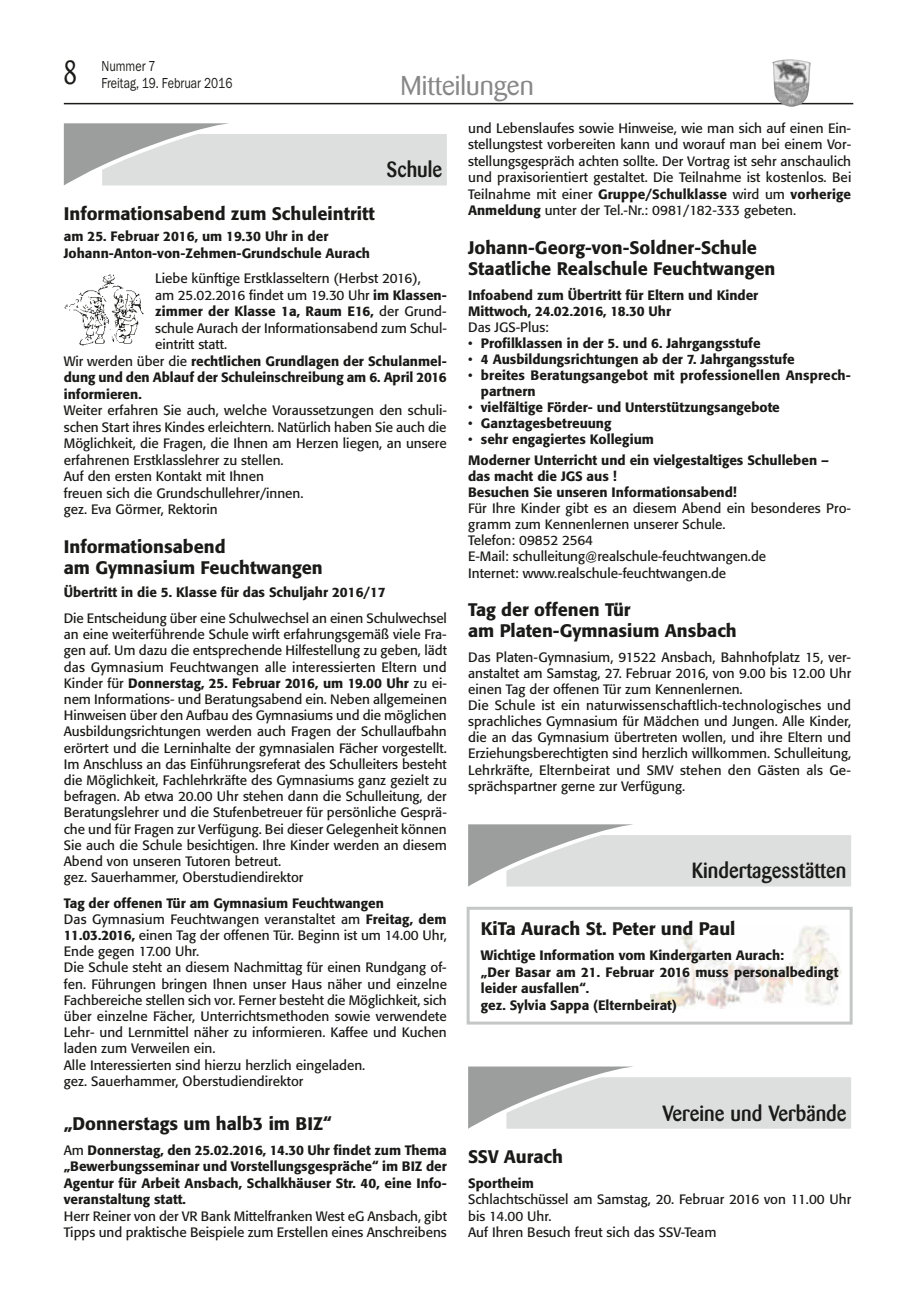
<style>
.page{position:relative;width:915px;height:1297px;background:#fff}
.page>*{position:absolute;margin:0;border:0;box-sizing:border-box;transform-origin:0 0}
.t1{font:27px "Barmeno";color:#868786}
.t2{font:500 21.75px "Barmeno";color:#1a1a18;scale:.93 1}
.t3{font:500 18px/21px "Formata";color:#1a1a18}
.t4{font:15px/16.5px "Franklin Gothic Itc T";color:#1a1a18;scale:.8 1}
.t5{font:13.5px/16.2px "Formata";color:#1a1a18}
.t6{font:500 13.5px/16.5px "Formata";color:#1a1a18}
.s1{font-family:"Barmeno";font-size:33px}
.s2{font-weight:500}
.s3{font-weight:400}
</style>
<div class="page">
<hr style="left:64px;top:103px;width:789px;height:1px;background:#1a1a18">
<img style="left:772px;top:59px;width:38px;height:48px">
<svg style="left:64px;top:123px;width:382px;height:63px;background:#d6d7d7"></svg>
<img style="left:64px;top:274px;width:80px;height:72px">
<svg style="left:468px;top:824px;width:382px;height:62px;background:#d6d7d7"></svg>
<img style="left:650px;top:926px;width:191px;height:82px">
<div style="left:466px;top:907px;width:386px;height:117px;border:3px solid #c5c6c6"></div>
<svg style="left:468px;top:1066px;width:382px;height:63px;background:#d6d7d7"></svg>
<p class="t4" style="left:101px;top:58px;width:165px;text-indent:-38px"><span class="s1">8</span> Nummer 7<br>Freitag, 19. Februar 2016</p>
<h1 class="t1" style="left:400px;top:70px;width:135px">Mitteilungen</h1>
<h2 class="t2" style="left:386px;top:157px;width:61px">Schule</h2>
<h3 class="t3" style="left:64px;top:203px;width:312px">Informationsabend zum Schuleintritt</h3>
<p class="t6" style="left:64px;top:228px;width:307px">am 25. Februar 2016, um 19.30 Uhr in der<br>Johann-Anton-von-Zehmen-Grundschule Aurach</p>
<p class="t5" style="left:155px;top:270px;width:267px">Liebe künftige Erstklasseltern (Herbst 2016),</p>
<p class="t5" style="left:155px;top:287px;width:293px">am 25.02.2016 findet um 19.30 Uhr <span class="s2">im Klassen-</span></p>
<p class="t6" style="left:155px;top:303px;width:293px">zimmer der Klasse 1a, Raum E16, <span class="s3">der Grund-</span></p>
<p class="t5" style="left:155px;top:320px;width:293px">schule Aurach der Informationsabend zum Schul-</p>
<p class="t5" style="left:155px;top:336px;width:73px">eintritt statt.</p>
<p class="t6" style="left:64px;top:353px;width:384px"><span class="s3">Wir werden über die</span> rechtlichen Grundlagen der Schulanmel-</p>
<p class="t6" style="left:64px;top:369px;width:384px">dung und den Ablauf der Schuleinschreibung am 6. April 2016</p>
<p class="t6" style="left:64px;top:386px;width:79px">informieren.</p>
<p class="t5" style="left:64px;top:402px;width:384px">Weiter erfahren Sie auch, welche Voraussetzungen den schuli&shy;schen Start ihres Kindes erleichtern. Natürlich haben Sie auch die Möglichkeit, die Fragen, die Ihnen am Herzen liegen, an unsere erfahrenen Erstklasslehrer zu stellen.<br>Auf den ersten Kontakt mit Ihnen<br>freuen sich die Grundschullehrer/innen.<br>gez. Eva Görmer, Rektorin</p>
<h3 class="t3" style="left:64px;top:536px;width:260px">Informationsabend<br>am Gymnasium Feuchtwangen</h3>
<p class="t6" style="left:64px;top:584px;width:323px">Übertritt in die 5. Klasse für das Schuljahr 2016/17</p>
<p class="t5" style="left:64px;top:610px;width:384px">Die Entscheidung über eine Schulwechsel an einen Schulwechsel an eine weiterführende Schule wirft erfahrungsgemäß viele Fra&shy;gen auf. Um dazu die entsprechende Hilfestellung zu geben, lädt das Gymnasium Feuchtwangen alle interessierten Eltern und Kinder für <span class="s2">Donnerstag, 25. Februar 2016, um 19.00 Uhr</span> zu ei&shy;nem Informations- und Beratungsabend ein. Neben allgemeinen Hinweisen über den Aufbau des Gymnasiums und die möglichen Ausbildungsrichtungen werden auch Fragen der Schullaufbahn erörtert und die Lerninhalte der gymnasialen Fächer vorgestellt.<br>Im Anschluss an das Einführungsreferat des Schulleiters besteht die Möglichkeit, Fachlehrkräfte des Gymnasiums ganz gezielt zu befragen. Ab etwa 20.00 Uhr stehen dann die Schulleitung, der Beratungslehrer und die Stufenbetreuer für persönliche Gesprä&shy;che und für Fragen zur Verfügung. Bei dieser Gelegenheit können Sie auch die Schule besichtigen. Ihre Kinder werden an diesem Abend von unseren Tutoren betreut.<br>gez. Sauerhammer, Oberstudiendirektor</p>
<p class="t5" style="left:64px;top:895px;width:384px"><span class="s2">Tag der offenen Tür am Gymnasium Feuchtwangen<br></span>Das Gymnasium Feuchtwangen veranstaltet am <span class="s2">Freitag, dem 11.03.2016,</span> einen Tag der offenen Tür. Beginn ist um 14.00 Uhr, Ende gegen 17.00 Uhr.<br>Die Schule steht an diesem Nachmittag für einen Rundgang of&shy;fen. Führungen bringen Ihnen unser Haus näher und einzelne Fachbereiche stellen sich vor. Ferner besteht die Möglichkeit, sich über einzelne Fächer, Unterrichtsmethoden sowie verwendete Lehr- und Lernmittel näher zu informieren. Kaffee und Kuchen laden zum Verweilen ein.<br>Alle Interessierten sind hierzu herzlich eingeladen.<br>gez. Sauerhammer, Oberstudiendirektor</p>
<h3 class="t3" style="left:64px;top:1113px;width:269px">„Donnerstags um halb3 im BIZ“</h3>
<p class="t6" style="left:64px;top:1142px;width:384px;text-align:justify"><span class="s3">Am</span> Donnerstag, den 25.02.2016, 14.30 Uhr findet zum Thema „Bewerbungsseminar und Vorstellungsgespräche“ im BIZ der Agentur für Arbeit Ansbach, Schalkhäuser Str. 40, eine Info&shy;veranstaltung statt.</p>
<p class="t5" style="left:64px;top:1208px;width:384px">Herr Reiner von der VR Bank Mittelfranken West eG Ansbach, gibt<br>Tipps und praktische Beispiele zum Erstellen eines Anschreibens</p>
<p class="t5" style="left:468px;top:120px;width:384px;text-align:justify">und Lebenslaufes sowie Hinweise, wie man sich auf einen Ein&shy;stellungstest vorbereiten kann und worauf man bei einem Vor&shy;stellungsgespräch achten sollte. Der Vortrag ist sehr anschaulich und praxisorientiert gestaltet. Die Teilnahme ist kostenlos. Bei Teilnahme mit einer <span class="s2">Gruppe/Schulklasse</span> wird um <span class="s2">vorherige Anmeldung</span> unter der Tel.-Nr.: 0981/182-333 gebeten.</p>
<h3 class="t3" style="left:468px;top:237px;width:309px">Johann-Georg-von-Soldner-Schule<br>Staatliche Realschule Feuchtwangen</h3>
<p class="t6" style="left:468px;top:287px;width:291px;line-height:16px">Infoabend zum Übertritt für Eltern und Kinder<br>Mittwoch, 24.02.2016, 18.30 Uhr</p>
<p class="t5" style="left:468px;top:319px;width:82px">Das JGS-Plus:</p>
<p class="t6" style="left:468px;top:335px;width:294px"><span class="s3">•</span> Profilklassen in der 5. und 6. Jahrgangsstufe</p>
<p class="t6" style="left:468px;top:351px;width:328px"><span class="s3">•</span> 4 Ausbildungsrichtungen ab der 7. Jahrgangsstufe</p>
<p class="t6" style="left:480px;top:367px;width:371px;line-height:16px;text-indent:-13px"><span class="s3">•</span> breites Beratungsangebot mit professionellen Ansprech&shy;partnern</p>
<p class="t6" style="left:468px;top:399px;width:313px"><span class="s3">•</span> vielfältige Förder- und Unterstützungsangebote</p>
<p class="t6" style="left:468px;top:415px;width:145px"><span class="s3">•</span> Ganztagesbetreuung</p>
<p class="t6" style="left:468px;top:429px;width:362px;line-height:20.4px"><span class="s3">•</span> sehr engagiertes Kollegium<br>Moderner Unterricht und ein vielgestaltiges Schulleben –</p>
<p class="t6" style="left:468px;top:468px;width:270px;line-height:16px">das macht die JGS aus !<br>Besuchen Sie unseren Informationsabend!</p>
<p class="t5" style="left:468px;top:500px;width:384px">Für Ihre Kinder gibt es an diesem Abend ein besonderes Pro&shy;gramm zum Kennenlernen unserer Schule.<br>Telefon: 09852 2564<br>E-Mail: schulleitung@realschule-feuchtwangen.de<br>Internet: www.realschule-feuchtwangen.de</p>
<h3 class="t3" style="left:468px;top:599px;width:270px">Tag der offenen Tür<br>am Platen-Gymnasium Ansbach</h3>
<p class="t5" style="left:468px;top:649px;width:384px">Das Platen-Gymnasium, 91522 Ansbach, Bahnhofplatz 15, ver&shy;anstaltet am Samstag, 27. Februar 2016, von 9.00 bis 12.00 Uhr einen Tag der offenen Tür zum Kennenlernen.<br>Die Schule ist ein naturwissenschaftlich-technologisches und sprachliches Gymnasium für Mädchen und Jungen. Alle Kinder, die an das Gymnasium übertreten wollen, und ihre Eltern und Erziehungsberechtigten sind herzlich willkommen. Schulleitung, Lehrkräfte, Elternbeirat und SMV stehen den Gästen als Ge&shy;sprächspartner gerne zur Verfügung.</p>
<h2 class="t2" style="left:691px;top:858px;width:168px">Kindertagesstätten</h2>
<h3 class="t3" style="left:481px;top:918px;width:256px">KiTa Aurach St. Peter und Paul</h3>
<p class="t6" style="left:481px;top:947px;width:359px">Wichtige Information vom Kindergarten Aurach:<br>„Der Basar am 21. Februar 2016 muss personalbedingt leider ausfallen“.<br>gez. Sylvia Sappa (Elternbeirat)</p>
<h2 class="t2" style="left:662px;top:1100px;width:199px">Vereine und Verbände</h2>
<h3 class="t3" style="left:468px;top:1146px;width:96px">SSV Aurach</h3>
<p class="t6" style="left:468px;top:1175px;width:67px">Sportheim</p>
<p class="t5" style="left:468px;top:1191px;width:384px">Schlachtschüssel am Samstag, 20. Februar 2016 von 11.00 Uhr bis 14.00 Uhr.<br>Auf Ihren Besuch freut sich das SSV-Team</p>
</div>
